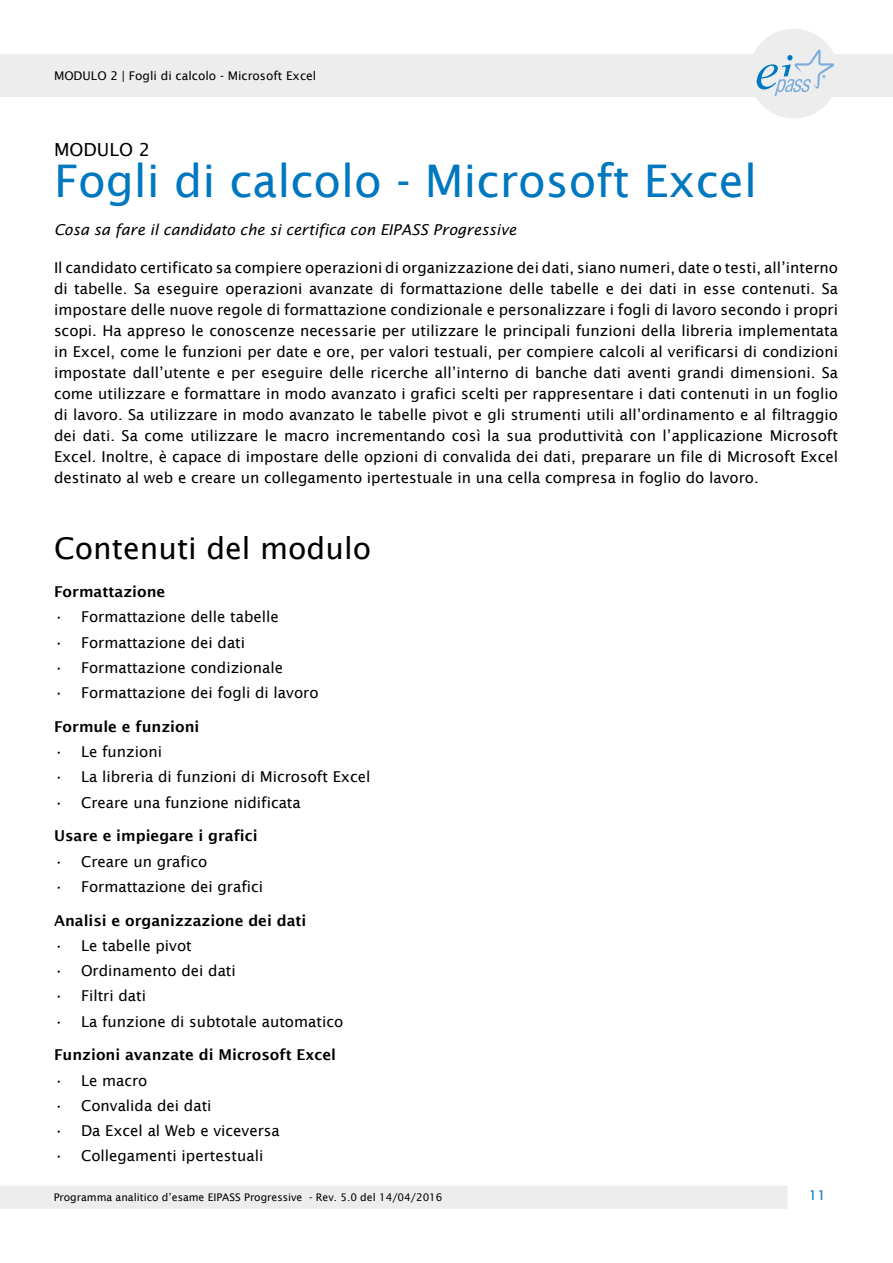
<style>
.page{position:relative;width:893px;height:1263px;background:#fff}
.page>*{position:absolute;margin:0;border:0;box-sizing:border-box;transform-origin:0 0}
.t1{font:45px "Lucida Sans";color:#0078bf}
.t2{font:30px "Lucida Sans";color:#000}
.t3{font:18px "Lucida Sans";color:#000}
.t4{font:15px/21px "Lucida Sans";color:#000;text-align:justify}
.t5{font:600 15px "Lucida Sans";color:#000}
.t6{font:italic 15px "Lucida Sans";color:#000}
.t7{font:13.5px "Lucida Sans";color:#0077c1}
.t8{font:12px "Lucida Sans";color:#000}
.t9{font:10.5px "Lucida Sans";color:#000}
</style>
<div class="page">
<div style="left:0;top:54px;width:893px;height:43px;background:#ededee"></div>
<div style="left:0;top:1185px;width:787px;height:24px;background:#ededee"></div>
<div style="left:749px;top:29px;width:89px;height:89px;background:#ededee;border-radius:50%"></div>
<svg style="left:757px;top:49px;width:77px;height:47px"></svg>
<p class="t8" style="left:54px;top:69px;width:264px">MODULO 2 | Fogli di calcolo - Microsoft Excel</p>
<p class="t3" style="left:54px;top:140px;width:98px">MODULO 2</p>
<h1 class="t1" style="left:54px;top:155px;width:704px">Fogli di calcolo - Microsoft Excel</h1>
<p class="t6" style="left:54px;top:221px;width:464px">Cosa sa fare il candidato che si certifica con EIPASS Progressive</p>
<p class="t4" style="left:54px;top:257px;width:786px">Il candidato certificato sa compiere operazioni di organizzazione dei dati, siano numeri, date o testi, all’interno di tabelle. Sa eseguire operazioni avanzate di formattazione delle tabelle e dei dati in esse contenuti. Sa impostare delle nuove regole di formattazione condizionale e personalizzare i fogli di lavoro secondo i propri scopi. Ha appreso le conoscenze necessarie per utilizzare le principali funzioni della libreria implementata in Excel, come le funzioni per date e ore, per valori testuali, per compiere calcoli al verificarsi di condizioni impostate dall’utente e per eseguire delle ricerche all’interno di banche dati aventi grandi dimensioni. Sa come utilizzare e formattare in modo avanzato i grafici scelti per rappresentare i dati contenuti in un foglio di lavoro. Sa utilizzare in modo avanzato le tabelle pivot e gli strumenti utili all’ordinamento e al filtraggio dei dati. Sa come utilizzare le macro incrementando così la sua produttività con l’applicazione Microsoft Excel. Inoltre, è capace di impostare delle opzioni di convalida dei dati, preparare un file di Microsoft Excel destinato al web e creare un collegamento ipertestuale in una cella compresa in foglio do lavoro.</p>
<h2 class="t2" style="left:54px;top:531px;width:319px">Contenuti del modulo</h2>
<p class="t5" style="left:54px;top:583px;width:113px">Formattazione</p>
<p class="t4" style="left:54px;top:606px;width:226px">• Formattazione delle tabelle</p>
<p class="t4" style="left:54px;top:632px;width:193px">• Formattazione dei dati</p>
<p class="t4" style="left:54px;top:657px;width:231px">• Formattazione condizionale</p>
<p class="t4" style="left:54px;top:682px;width:266px">• Formattazione dei fogli di lavoro</p>
<p class="t5" style="left:54px;top:718px;width:147px">Formule e funzioni</p>
<p class="t4" style="left:54px;top:741px;width:110px">• Le funzioni</p>
<p class="t4" style="left:54px;top:766px;width:318px">• La libreria di funzioni di Microsoft Excel</p>
<p class="t4" style="left:54px;top:792px;width:248px">• Creare una funzione nidificata</p>
<p class="t5" style="left:54px;top:827px;width:205px">Usare e impiegare i grafici</p>
<p class="t4" style="left:54px;top:851px;width:155px">• Creare un grafico</p>
<p class="t4" style="left:54px;top:876px;width:211px">• Formattazione dei grafici</p>
<p class="t5" style="left:54px;top:912px;width:254px">Analisi e organizzazione dei dati</p>
<p class="t4" style="left:54px;top:935px;width:139px">• Le tabelle pivot</p>
<p class="t4" style="left:54px;top:960px;width:183px">• Ordinamento dei dati</p>
<p class="t4" style="left:54px;top:985px;width:94px">• Filtri dati</p>
<p class="t4" style="left:54px;top:1011px;width:291px">• La funzione di subtotale automatico</p>
<p class="t5" style="left:54px;top:1046px;width:284px">Funzioni avanzate di Microsoft Excel</p>
<p class="t4" style="left:54px;top:1070px;width:95px">• Le macro</p>
<p class="t4" style="left:54px;top:1095px;width:159px">• Convalida dei dati</p>
<p class="t4" style="left:54px;top:1120px;width:227px">• Da Excel al Web e viceversa</p>
<p class="t4" style="left:54px;top:1145px;width:211px">• Collegamenti ipertestuali</p>
<p class="t9" style="left:54px;top:1191px;width:390px">Programma analitico d’esame EIPASS Progressive - Rev. 5.0 del 14/04/2016</p>
<p class="t7" style="left:809px;top:1187px;width:19px">11</p>
</div>
